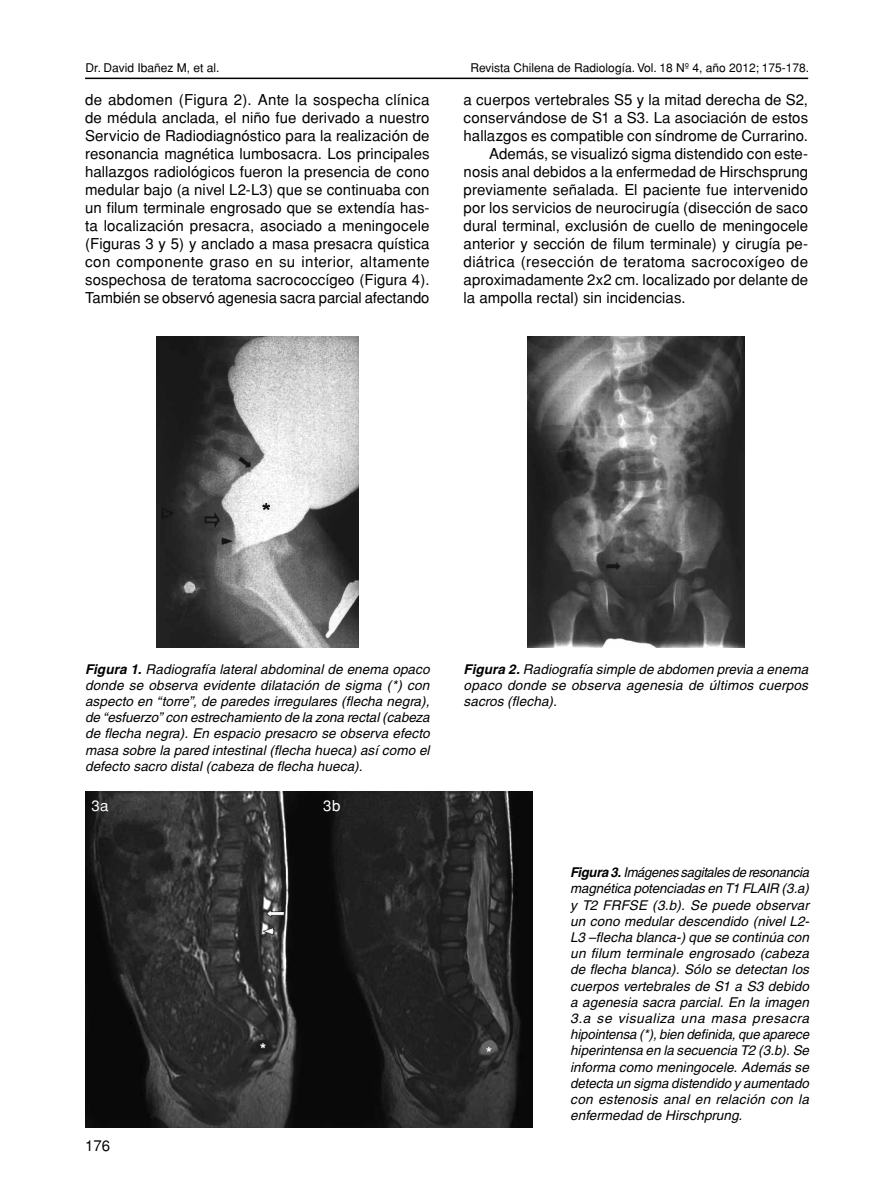
<style>
.page{position:relative;width:872px;height:1191px;background:#fff}
.page>*{position:absolute;margin:0;border:0;box-sizing:border-box;transform-origin:0 0}
.t1{font:15px/18px "Helvetica";letter-spacing:.005em;color:#000;text-align:justify}
.t2{font:15px "Helvetica";color:#fff}
.t3{font:italic 13.5px/16.2px "Helvetica";letter-spacing:.01em;color:#000;text-align:justify}
.t4{font:12px "Helvetica";color:#000}
.s1{font-weight:700}
</style>
<div class="page">
<hr style="left:85px;top:78px;width:723px;height:1px;background:#000">
<img style="left:156px;top:336px;width:202px;height:312px">
<img style="left:527px;top:336px;width:217px;height:312px">
<img style="left:85px;top:791px;width:447px;height:336px">
<p class="t4" style="left:86px;top:61px;width:135px">Dr. David Ibañez M, et al.</p>
<p class="t1" style="left:85px;top:91px;width:346px">de abdomen (Figura 2). Ante la sospecha clínica de médula anclada, el niño fue derivado a nuestro Servicio de Radiodiagnóstico para la realización de resonancia magnética lumbosacra. Los principales hallazgos radiológicos fueron la presencia de cono medular bajo (a nivel L2-L3) que se continuaba con un filum terminale engrosado que se extendía has&shy;ta localización presacra, asociado a meningocele (Figuras 3 y 5) y anclado a masa presacra quística con componente graso en su interior, altamente sospechosa de teratoma sacrococcígeo (Figura 4).<br>También se observó agenesia sacra parcial afectando</p>
<p class="t4" style="left:470px;top:60px;width:340px">Revista Chilena de Radiología. Vol. 18 Nº 4, año 2012; 175-178.</p>
<p class="t1" style="left:463px;top:91px;width:346px">a cuerpos vertebrales S5 y la mitad derecha de S2,</p>
<p class="t1" style="left:463px;top:109px;width:346px">conservándose de S1 a S3. La asociación de estos</p>
<p class="t1" style="left:463px;top:127px;width:346px">hallazgos es compatible con síndrome de Currarino.</p>
<p class="t1" style="left:489px;top:145px;width:320px">Además, se visualizó sigma distendido con este-</p>
<p class="t1" style="left:463px;top:163px;width:346px">nosis anal debidos a la enfermedad de Hirschsprung</p>
<p class="t1" style="left:463px;top:181px;width:346px">previamente señalada. El paciente fue intervenido</p>
<p class="t1" style="left:463px;top:199px;width:346px">por los servicios de neurocirugía (disección de saco</p>
<p class="t1" style="left:463px;top:217px;width:346px">dural terminal, exclusión de cuello de meningocele</p>
<p class="t1" style="left:463px;top:235px;width:346px">anterior y sección de filum terminale) y cirugía pe-</p>
<p class="t1" style="left:463px;top:253px;width:346px">diátrica (resección de teratoma sacrocoxígeo de</p>
<p class="t1" style="left:463px;top:271px;width:346px">aproximadamente 2x2 cm. localizado por delante de</p>
<p class="t1" style="left:463px;top:289px;width:223px">la ampolla rectal) sin incidencias.</p>
<p class="t3" style="left:85px;top:660px;width:346px"><span class="s1">Figura 1.</span> Radiografía lateral abdominal de enema opaco donde se observa evidente dilatación de sigma (*) con aspecto en “torre”, de paredes irregulares (flecha negra), de “esfuerzo” con estrechamiento de la zona rectal (cabeza de flecha negra). En espacio presacro se observa efecto masa sobre la pared intestinal (flecha hueca) así como el defecto sacro distal (cabeza de flecha hueca).</p>
<p class="t3" style="left:463px;top:660px;width:346px"><span class="s1">Figura 2.</span> Radiografía simple de abdomen previa a enema opaco donde se observa agenesia de últimos cuerpos sacros (flecha).</p>
<p class="t2" style="left:91px;top:797px;width:18px">3a</p>
<p class="t2" style="left:323px;top:797px;width:19px">3b</p>
<p class="t1" style="left:85px;top:1136px;width:27px">176</p>
<p class="t3" style="left:570px;top:864px;width:240px"><span class="s1">Figura 3.</span> Imágenes sagitales de resonancia magnética potenciadas en T1 FLAIR (3.a) y T2 FRFSE (3.b). Se puede observar un cono medular descendido (nivel L2- L3 –flecha blanca-) que se continúa con un filum terminale engrosado (cabeza de flecha blanca). Sólo se detectan los cuerpos vertebrales de S1 a S3 debido a agenesia sacra parcial. En la imagen 3.a se visualiza una masa presacra hipointensa (*), bien definida, que aparece hiperintensa en la secuencia T2 (3.b). Se informa como meningocele. Además se detecta un sigma distendido y aumentado con estenosis anal en relación con la enfermedad de Hirschprung.</p>
</div>
